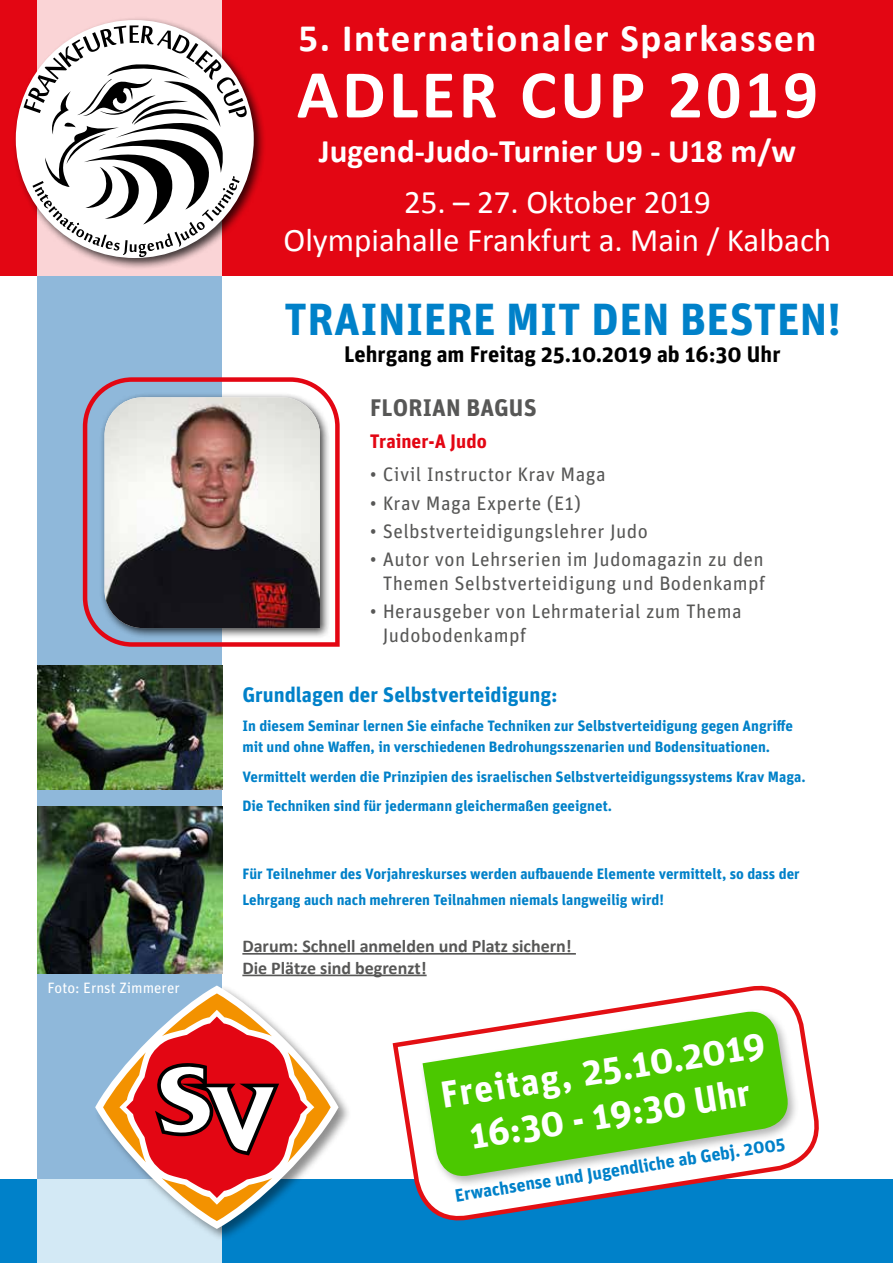
<style>
.page{position:relative;width:893px;height:1263px;background:#fff}
.page>*{position:absolute;margin:0;border:0;box-sizing:border-box;transform-origin:0 0}
.t1{font:700 69px "Calibri";letter-spacing:.05em;color:#fff}
.t2{font:700 45px "Unit Pro";letter-spacing:.01em;color:#0081c9}
.t3{font:700 39px "Calibri";letter-spacing:.04em;color:#fff}
.t4{font:700 37.5px/45px "Unit Pro";color:#fff;text-align:center}
.t5{font:33px/37.5px "Calibri";color:#fff;text-align:center}
.t6{font:700 33px "Calibri";color:#fff}
.t7{font:700 24px "Unit Pro";letter-spacing:.01em;color:#575756}
.t8{font:700 22.5px "Unit Pro";color:#000}
.t9{font:700 21px "Unit Pro";color:#0081c9}
.t10{font:19.5px/24px "Unit Pro";letter-spacing:.02em;color:#575756;text-align:right}
.t11{font:700 19.5px "Unit Pro";color:#e30613}
.t12{font:700 18px/21.6px "Calibri";color:#575756}
.t13{font:700 18px "Unit Pro";color:#0081c9}
.t14{font:700 15px/21px "Unit Pro";color:#0081c9}
.t15{font:15px "Unit Pro";color:#fff}
</style>
<div class="page">
<div style="left:0;top:782px;width:893px;height:481px;background:#0081c9"></div>
<div style="left:0;top:0;width:893px;height:986px;background:#e30613"></div>
<div style="left:0;top:277px;width:893px;height:902px;background:#fff"></div>
<svg style="left:37px;top:0;width:185px;height:1263px;background:#dfe0e9"></svg>
<div style="left:37px;top:277px;width:185px;height:902px;background:#8fb8da"></div>
<hr style="left:242px;top:953px;width:334px;height:2px;background:#575756">
<hr style="left:242px;top:974px;width:185px;height:2px;background:#575756">
<svg style="left:83px;top:377px;width:257px;height:270px"></svg>
<div style="left:99px;top:392px;width:232px;height:247px;background:#000;opacity:.75"></div>
<img style="left:105px;top:397px;width:215px;height:231px">
<img style="left:37px;top:807px;width:185px;height:166px">
<img style="left:37px;top:666px;width:185px;height:123px">
<div style="left:12px;top:16px;width:254px;height:254px;background:#000;opacity:.75"></div>
<svg style="left:16px;top:20px;width:238px;height:238px"></svg>
<svg style="left:23px;top:25px;width:224px;height:232px;background:#cbb7b8"></svg>
<div style="left:94px;top:984px;width:258px;height:258px;background:#000;opacity:.44"></div>
<svg style="left:95px;top:985px;width:244px;height:244px"></svg>
<svg style="left:103px;top:993px;width:228px;height:228px"></svg>
<svg style="left:392px;top:985px;width:427px;height:236px"></svg>
<div style="left:419px;top:1008px;width:381px;height:180px;background:#000;opacity:.3"></div>
<svg style="left:423px;top:1008px;width:369px;height:172px;fill:#4bc800"></svg>
<p class="t15" style="left:48px;top:977px;width:134px">Foto: Ernst Zimmerer</p>
<h3 class="t3" style="left:298px;top:22px;width:519px">5. Internationaler Sparkassen</h3>
<h1 class="t1" style="left:297px;top:66px;width:523px">ADLER CUP 2019</h1>
<h3 class="t6" style="left:319px;top:138px;width:479px">Jugend-Judo-Turnier U9 - U18 m/w</h3>
<h3 class="t5" style="left:283px;top:186px;width:549px">25. – 27. Oktober 2019<br>Olympiahalle Frankfurt a. Main / Kalbach</h3>
<h2 class="t2" style="left:284px;top:286px;width:558px">TRAINIERE MIT DEN BESTEN!</h2>
<h3 class="t8" style="left:344px;top:337px;width:438px">Lehrgang am Freitag 25.10.2019 ab 16:30 Uhr</h3>
<h3 class="t7" style="left:370px;top:390px;width:168px">FLORIAN BAGUS</h3>
<h3 class="t11" style="left:370px;top:427px;width:118px">Trainer-A Judo</h3>
<h3 class="t10" style="left:370px;top:461px;width:237px">• Civil Instructor Krav Maga</h3>
<h3 class="t10" style="left:370px;top:490px;width:213px">• Krav Maga Experte (E1)</h3>
<h3 class="t10" style="left:370px;top:518px;width:279px">• Selbstverteidigungslehrer Judo</h3>
<h3 class="t10" style="left:370px;top:546px;width:397px">• Autor von Lehrserien im Judomagazin zu den<br>Themen Selbstverteidigung und Bodenkampf</h3>
<h3 class="t10" style="left:383px;top:599px;width:361px;text-align:left;text-indent:-13px">• Herausgeber von Lehrmaterial zum Thema<br>Judobodenkampf</h3>
<h3 class="t9" style="left:242px;top:679px;width:317px">Grundlagen der Selbstverteidigung:</h3>
<p class="t14" style="left:242px;top:714px;width:552px">In diesem Seminar lernen Sie einfache Techniken zur Selbstverteidigung gegen Angriffe mit und ohne Waffen, in verschiedenen Bedrohungsszenarien und Bodensituationen.</p>
<p class="t14" style="left:242px;top:761px;width:565px;line-height:29.5px">Vermittelt werden die Prinzipien des israelischen Selbstverteidigungssystems Krav Maga.<br>Die Techniken sind für jedermann gleichermaßen geeignet.</p>
<p class="t14" style="left:242px;top:860px;width:559px;line-height:25.5px">Für Teilnehmer des Vorjahreskurses werden aufbauende Elemente vermittelt, so dass der<br>Lehrgang auch nach mehreren Teilnahmen niemals langweilig wird!</p>
<p class="t12" style="left:242px;top:937px;width:331px">Darum: Schnell anmelden und Platz sichern!<br>Die Plätze sind begrenzt!</p>
<h3 class="t4" style="left:437px;top:1071px;width:329px;rotate:-9deg">Freitag, 25.10.2019<br>16:30 - 19:30 Uhr</h3>
<p class="t13" style="left:453px;top:1182px;width:335px;rotate:-9deg">Erwachsense und Jugendliche ab Gebj. 2005</p>
</div>
